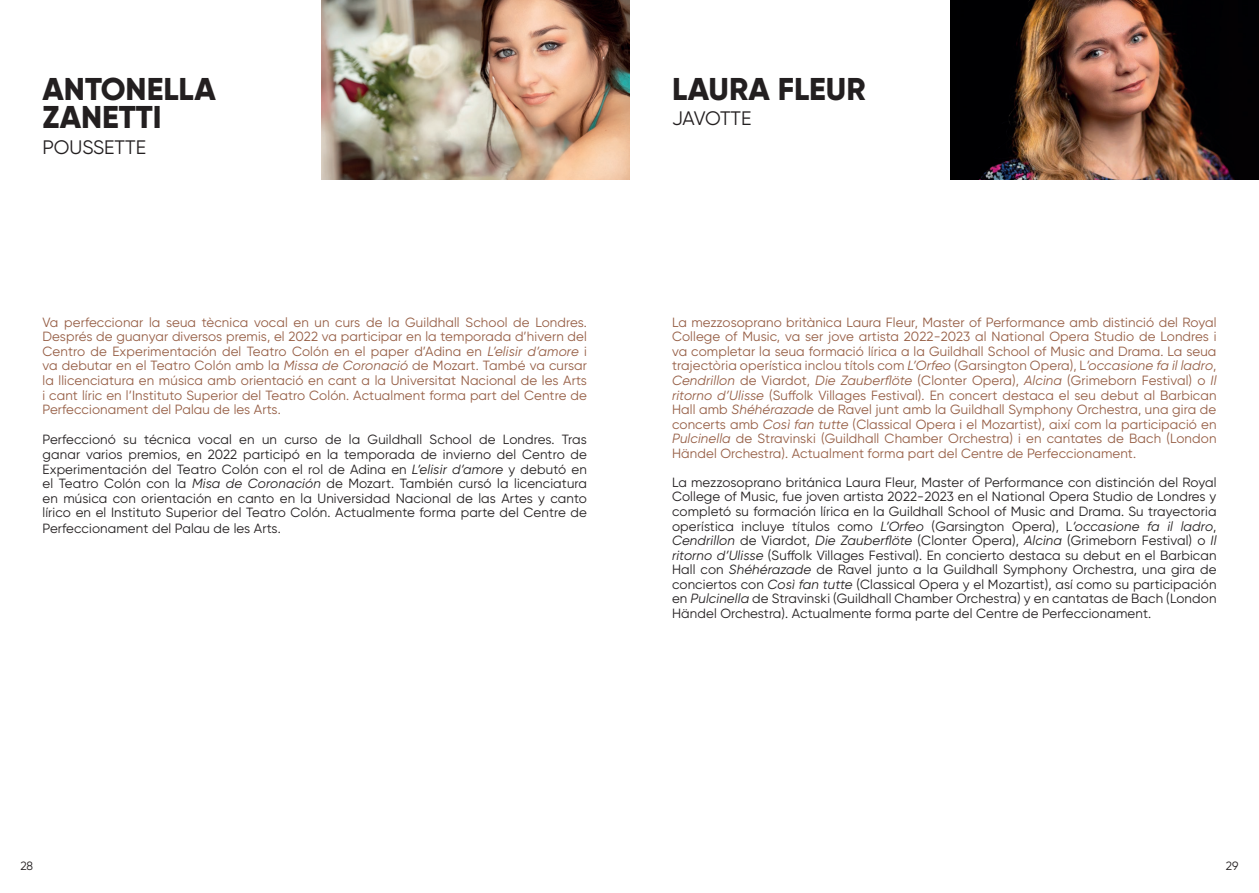
<style>
.page{position:relative;width:1259px;height:893px;background:#fff}
.page>*{position:absolute;margin:0;border:0;box-sizing:border-box;transform-origin:0 0}
.t1{font:800 31.5px/28.5px "Gilroy";color:#231f20}
.t2{font:19.5px "Gilroy";letter-spacing:-.005em;color:#231f20}
.t3{font:19.5px "Gilroy";letter-spacing:-.025em;color:#231f20}
.t4{font:13.35px/14.5px "Gilroy";letter-spacing:.01em;color:#965e45;text-align:justify}
.t5{font:13.35px/14.5px "Gilroy";letter-spacing:.01em;color:#231f20;text-align:justify}
.t6{font:12px "Gilroy";color:#231f20}
.s1{font-style:italic}
</style>
<div class="page">
<img style="left:321px;top:0;width:308px;height:179px">
<img style="left:950px;top:0;width:309px;height:179px">
<h1 class="t1" style="left:43px;top:74px;width:175px">ANTONELLA<br>ZANETTI</h1>
<h2 class="t2" style="left:43px;top:135px;width:105px">POUSSETTE</h2>
<p class="t4" style="left:43px;top:315px;width:546px">Va perfeccionar la seua tècnica vocal en un curs de la Guildhall School de Londres.<br>Després de guanyar diversos premis, el 2022 va participar en la temporada d’hivern del Centro de Experimentación del Teatro Colón en el paper d’Adina en <span class="s1">L’elisir d’amore</span> i va debutar en el Teatro Colón amb la <span class="s1">Missa de Coronació</span> de Mozart. També va cursar la llicenciatura en música amb orientació en cant a la Universitat Nacional de les Arts i cant líric en l’Instituto Superior del Teatro Colón. Actualment forma part del Centre de Perfeccionament del Palau de les Arts.</p>
<p class="t5" style="left:43px;top:432px;width:546px">Perfeccionó su técnica vocal en un curso de la Guildhall School de Londres. Tras ganar varios premios, en 2022 participó en la temporada de invierno del Centro de Experimentación del Teatro Colón con el rol de Adina en <span class="s1">L’elisir d’amore</span> y debutó en el Teatro Colón con la <span class="s1">Misa de Coronación</span> de Mozart. También cursó la licenciatura en música con orientación en canto en la Universidad Nacional de las Artes y canto lírico en el Instituto Superior del Teatro Colón. Actualmente forma parte del Centre de Perfeccionament del Palau de les Arts.</p>
<h1 class="t1" style="left:672px;top:74px;width:195px">LAURA FLEUR</h1>
<h2 class="t3" style="left:672px;top:107px;width:81px">JAVOTTE</h2>
<p class="t4" style="left:672px;top:315px;width:546px">La mezzosoprano britànica Laura Fleur, Master of Performance amb distinció del Royal College of Music, va ser jove artista 2022-2023 al National Opera Studio de Londres i va completar la seua formació lírica a la Guildhall School of Music and Drama. La seua trajectòria operística inclou títols com <span class="s1">L’Orfeo</span> (Garsington Opera), L<span class="s1">’occasione fa il ladro</span>, <span class="s1">Cendrillon</span> de Viardot, <span class="s1">Die Zauberflöte</span> (Clonter Opera), <span class="s1">Alcina</span> (Grimeborn Festival) o <span class="s1">Il ritorno d’Ulisse</span> (Suffolk Villages Festival). En concert destaca el seu debut al Barbican Hall amb <span class="s1">Shéhérazade</span> de Ravel junt amb la Guildhall Symphony Orchestra, una gira de concerts amb <span class="s1">Così fan tutte</span> (Classical Opera i el Mozartist), així com la participació en <span class="s1">Pulcinella</span> de Stravinski (Guildhall Chamber Orchestra) i en cantates de Bach (London Händel Orchestra). Actualment forma part del Centre de Perfeccionament.</p>
<p class="t5" style="left:672px;top:475px;width:546px">La mezzosoprano británica Laura Fleur, Master of Performance con distinción del Royal College of Music, fue joven artista 2022-2023 en el National Opera Studio de Londres y completó su formación lírica en la Guildhall School of Music and Drama. Su trayectoria operística incluye títulos como <span class="s1">L’Orfeo</span> (Garsington Opera), L<span class="s1">’occasione fa il ladro</span>, <span class="s1">Cendrillon</span> de Viardot, <span class="s1">Die Zauberflöte</span> (Clonter Opera), <span class="s1">Alcina</span> (Grimeborn Festival) o <span class="s1">Il ritorno d’Ulisse</span> (Suffolk Villages Festival). En concierto destaca su debut en el Barbican Hall con <span class="s1">Shéhérazade</span> de Ravel junto a la Guildhall Symphony Orchestra, una gira de conciertos con <span class="s1">Così fan tutte</span> (Classical Opera y el Mozartist), así como su participación en <span class="s1">Pulcinella</span> de Stravinski (Guildhall Chamber Orchestra) y en cantatas de Bach (London Händel Orchestra). Actualmente forma parte del Centre de Perfeccionament.</p>
<p class="t6" style="left:20px;top:858px;width:14px">28</p>
<p class="t6" style="left:1225px;top:858px;width:14px">29</p>
</div>
